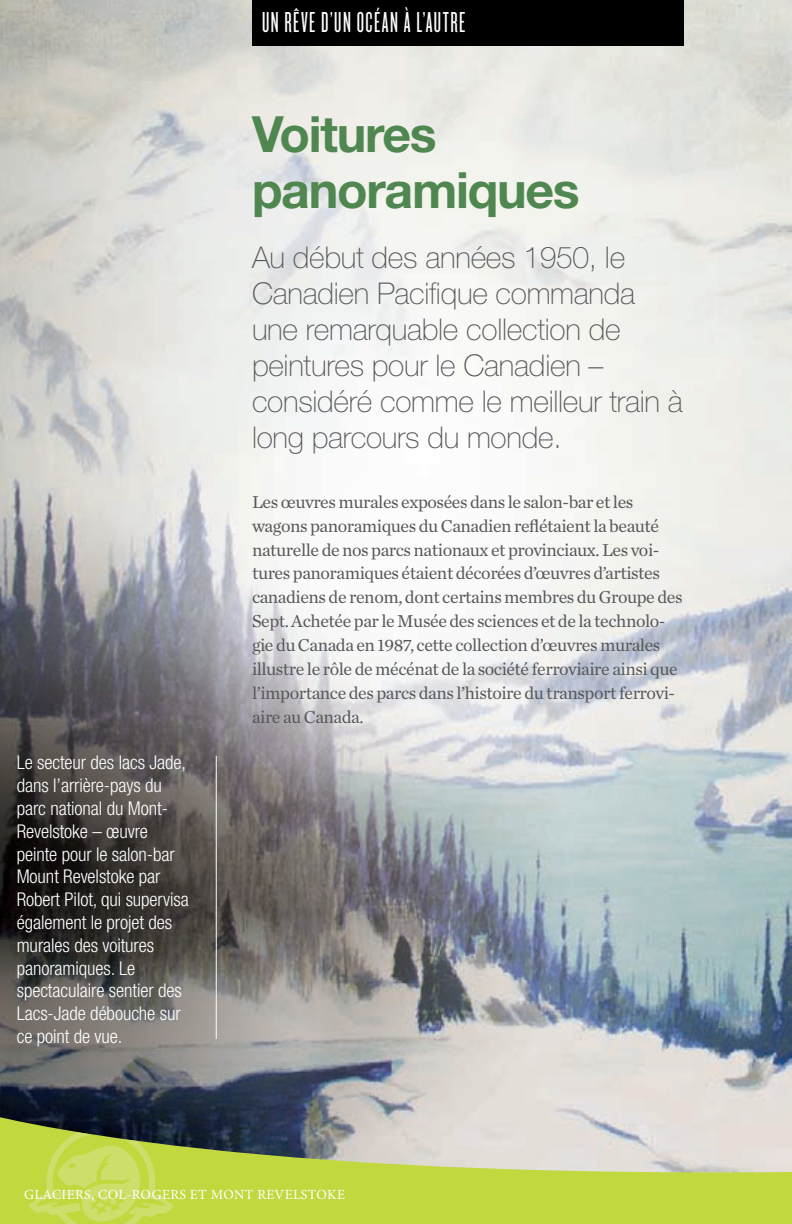
<style>
.page{position:relative;width:792px;height:1224px;background:#fff}
.page>*{position:absolute;margin:0;border:0;box-sizing:border-box;transform-origin:0 0}
.body_header{font:700 50px/56px "Helvetica Neue LT Std";letter-spacing:-.025em;color:#508750}
.subhead{font:100 30px/36px "Helvetica Neue LT Std";letter-spacing:-.01em;color:#57585a}
.t1{font:30px "Knockout 26 Junior Flywght";letter-spacing:.05em;color:#fff}
.sidebar_body{font:300 condensed 19px/22.8px "Helvetica Neue LT Std";letter-spacing:-.005em;color:#fff}
.body_paragraph{font:18px/24px "Chronicle Text G1";letter-spacing:-.025em;color:#57585a}
.t2{font:14px "Minion Pro";letter-spacing:.025em;color:#fff}
</style>
<div class="page">
<img style="left:0;top:0;width:792px;height:1085px">
<hr style="left:216px;top:756px;width:1px;height:283px;background:#fff">
<svg style="left:0;top:1085px;width:792px;height:139px;background:#aeb77a"></svg>
<svg style="left:29px;top:1132px;width:145px;height:92px;background:#bed050"></svg>
<div style="left:252px;top:0;width:432px;height:46px;background:#000001"></div>
<h2 class="t1" style="left:262px;top:5px;width:205px">UN RÊVE D’UN OCÉAN À L’AUTRE</h2>
<p class="body_header" style="left:252px;top:105px;width:329px">Voitures panoramiques</p>
<p class="subhead" style="left:252px;top:239px;width:432px">Au début des années 1950, le<br>Canadien Pacifique commanda une remarquable collection de peintures pour le Canadien – considéré comme le meilleur train à long parcours du monde.</p>
<p class="sidebar_body" style="left:17px;top:751px;width:174px">Le secteur des lacs Jade, dans l’arrière-pays du parc national du Mont-<br>Revelstoke – œuvre peinte pour le salon-bar<br>Mount Revelstoke par<br>Robert Pilot, qui supervisa également le projet des murales des voitures panoramiques. Le spectaculaire sentier des<br>Lacs-Jade débouche sur ce point de vue.</p>
<p class="body_paragraph" style="left:252px;top:489px;width:432px">Les œuvres murales exposées dans le salon-bar et les wagons panoramiques du Canadien reflétaient la beauté naturelle de nos parcs nationaux et provinciaux. Les voi&shy;tures panoramiques étaient décorées d’œuvres d’artistes canadiens de renom, dont certains membres du Groupe des Sept. Achetée par le Musée des sciences et de la technolo&shy;gie du Canada en 1987, cette collection d’œuvres murales illustre le rôle de mécénat de la société ferroviaire ainsi que l’importance des parcs dans l’histoire du transport ferrovi&shy;aire au Canada.</p>
<p class="t2" style="left:24px;top:1185px;width:323px">GLACIERS, COL-ROGERS ET MONT REVELSTOKE</p>
</div>
